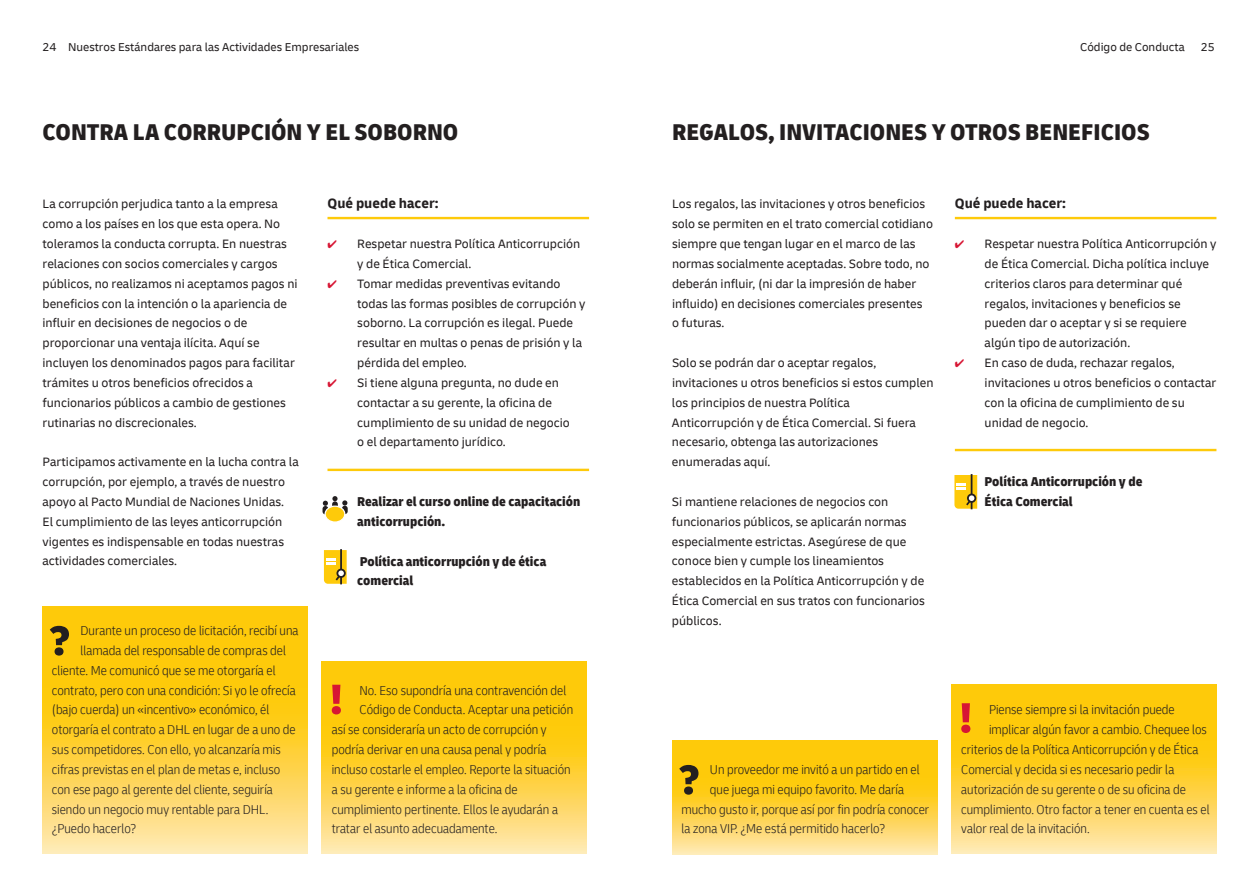
<style>
.page{position:relative;width:1259px;height:893px;background:#fff}
.page>*{position:absolute;margin:0;border:0;box-sizing:border-box;transform-origin:0 0}
.t1{font:900 condensed 24px "Delivery";color:#231f20}
.t2{font:700 14.25px "Delivery";color:#231f20}
.t3{font:300 condensed 13.5px "Delivery";color:#231f20}
.t4{font:900 condensed 13.5px/19.8px "Delivery";color:#231f20}
.t5{font:12.75px/19.8px "Delivery";color:#231f20}
.t6{font:12px "Delivery";color:#231f20}
.s1{color:#d71634}
</style>
<div class="page">
<hr style="left:327px;top:217px;width:262px;height:2px;background:#feca0a">
<hr style="left:327px;top:469px;width:262px;height:2px;background:#feca0a">
<svg style="left:43px;top:606px;width:265px;height:248px;background:#fed13b"></svg>
<svg style="left:321px;top:662px;width:266px;height:192px;background:#fed13a"></svg>
<svg style="left:50px;top:626px;width:19px;height:30px"></svg>
<svg style="left:332px;top:685px;width:9px;height:29px"></svg>
<svg style="left:672px;top:740px;width:265px;height:114px;background:#fed13a"></svg>
<svg style="left:951px;top:685px;width:265px;height:168px;background:#fed13a"></svg>
<svg style="left:679px;top:765px;width:19px;height:30px"></svg>
<svg style="left:961px;top:703px;width:9px;height:30px"></svg>
<hr style="left:955px;top:217px;width:261px;height:2px;background:#feca0a">
<hr style="left:955px;top:449px;width:261px;height:2px;background:#feca0a">
<hr style="left:970px;top:474px;width:2px;height:35px;background:#231f20">
<svg style="left:954px;top:475px;width:23px;height:34px"></svg>
<hr style="left:340px;top:549px;width:2px;height:35px;background:#231f20">
<svg style="left:324px;top:550px;width:23px;height:34px"></svg>
<div style="left:322px;top:506px;width:6px;height:8px;background:#231f20;border-radius:3px"></div>
<svg style="left:323px;top:496px;width:24px;height:10px"></svg>
<div style="left:342px;top:506px;width:6px;height:8px;background:#231f20;border-radius:3px"></div>
<svg style="left:325px;top:506px;width:20px;height:16px"></svg>
<div style="left:324px;top:505px;width:21px;height:18px;border:1px solid #fff;border-radius:50%"></div>
<p class="t6" style="left:43px;top:40px;width:318px">24 Nuestros Estándares para las Actividades Empresariales</p>
<p class="t6" style="left:1080px;top:40px;width:106px">Código de Conducta</p>
<p class="t6" style="left:1200px;top:40px;width:16px">25</p>
<h1 class="t1" style="left:43px;top:117px;width:417px">CONTRA LA CORRUPCIÓN Y EL SOBORNO</h1>
<p class="t5" style="left:43px;top:194px;width:257px">La corrupción perjudica tanto a la empresa como a los países en los que esta opera. No toleramos la conducta corrupta. En nuestras relaciones con socios comerciales y cargos públicos, no realizamos ni aceptamos pagos ni beneficios con la intención o la apariencia de influir en decisiones de negocios o de proporcionar una ventaja ilícita. Aquí se incluyen los denominados pagos para facilitar trámites u otros beneficios ofrecidos a funcionarios públicos a cambio de gestiones rutinarias no discrecionales.</p>
<p class="t5" style="left:43px;top:452px;width:258px">Participamos activamente en la lucha contra la corrupción, por ejemplo, a través de nuestro apoyo al Pacto Mundial de Naciones Unidas.<br>El cumplimiento de las leyes anticorrupción vigentes es indispensable en todas nuestras actividades comerciales.</p>
<p class="t3" style="left:80px;top:623px;width:219px">Durante un proceso de licitación, recibí una</p>
<p class="t3" style="left:80px;top:642px;width:207px">llamada del responsable de compras del</p>
<p class="t3" style="left:52px;top:662px;width:225px">cliente. Me comunicó que se me otorgaría el</p>
<p class="t3" style="left:52px;top:682px;width:245px">contrato, pero con una condición: Si yo le ofrecía</p>
<p class="t3" style="left:52px;top:702px;width:219px">(bajo cuerda) un «incentivo» económico, él</p>
<p class="t3" style="left:52px;top:722px;width:245px">otorgaría el contrato a DHL en lugar de a uno de</p>
<p class="t3" style="left:52px;top:742px;width:230px">sus competidores. Con ello, yo alcanzaría mis</p>
<p class="t3" style="left:52px;top:761px;width:230px">cifras previstas en el plan de metas e, incluso</p>
<p class="t3" style="left:52px;top:781px;width:223px">con ese pago al gerente del cliente, seguiría</p>
<p class="t3" style="left:52px;top:801px;width:218px">siendo un negocio muy rentable para DHL.</p>
<p class="t3" style="left:52px;top:821px;width:86px">¿Puedo hacerlo?</p>
<p class="t2" style="left:327px;top:195px;width:113px">Qué puede hacer:</p>
<p class="t5" style="left:357px;top:234px;width:224px;text-indent:-30px"><span class="s1">✔</span> Respetar nuestra Política Anticorrupción y de Ética Comercial.</p>
<p class="t5" style="left:357px;top:274px;width:230px;text-indent:-30px"><span class="s1">✔</span> Tomar medidas preventivas evitando todas las formas posibles de corrupción y soborno. La corrupción es ilegal. Puede resultar en multas o penas de prisión y la pérdida del empleo.</p>
<p class="t5" style="left:357px;top:373px;width:214px;text-indent:-30px"><span class="s1">✔</span> Si tiene alguna pregunta, no dude en contactar a su gerente, la oficina de cumplimiento de su unidad de negocio o el departamento jurídico.</p>
<p class="t4" style="left:357px;top:492px;width:225px">Realizar el curso online de capacitación anticorrupción.</p>
<p class="t4" style="left:357px;top:551px;width:191px">Política anticorrupción y de ética comercial</p>
<p class="t3" style="left:359px;top:682px;width:208px">No. Eso supondría una contravención del</p>
<p class="t3" style="left:359px;top:702px;width:215px">Código de Conducta. Aceptar una petición</p>
<p class="t3" style="left:332px;top:722px;width:216px">así se consideraría un acto de corrupción y</p>
<p class="t3" style="left:332px;top:742px;width:216px">podría derivar en una causa penal y podría</p>
<p class="t3" style="left:332px;top:761px;width:240px">incluso costarle el empleo. Reporte la situación</p>
<p class="t3" style="left:332px;top:781px;width:187px">a su gerente e informe a la oficina de</p>
<p class="t3" style="left:332px;top:801px;width:228px">cumplimiento pertinente. Ellos le ayudarán a</p>
<p class="t3" style="left:332px;top:821px;width:167px">tratar el asunto adecuadamente.</p>
<h1 class="t1" style="left:672px;top:117px;width:479px">REGALOS, INVITACIONES Y OTROS BENEFICIOS</h1>
<p class="t5" style="left:672px;top:194px;width:262px">Los regalos, las invitaciones y otros beneficios solo se permiten en el trato comercial cotidiano siempre que tengan lugar en el marco de las normas socialmente aceptadas. Sobre todo, no deberán influir, (ni dar la impresión de haber influido) en decisiones comerciales presentes<br>o futuras.</p>
<p class="t5" style="left:672px;top:353px;width:263px">Solo se podrán dar o aceptar regalos, invitaciones u otros beneficios si estos cumplen los principios de nuestra Política Anticorrupción y de Ética Comercial. Si fuera necesario, obtenga las autorizaciones enumeradas aquí.</p>
<p class="t5" style="left:672px;top:492px;width:254px">Si mantiene relaciones de negocios con funcionarios públicos, se aplicarán normas especialmente estrictas. Asegúrese de que conoce bien y cumple los lineamientos establecidos en la Política Anticorrupción y de Ética Comercial en sus tratos con funcionarios públicos.</p>
<p class="t2" style="left:955px;top:195px;width:113px">Qué puede hacer:</p>
<p class="t5" style="left:984px;top:234px;width:233px;text-indent:-30px"><span class="s1">✔</span> Respetar nuestra Política Anticorrupción y de Ética Comercial. Dicha política incluye criterios claros para determinar qué regalos, invitaciones y beneficios se pueden dar o aceptar y si se requiere algún tipo de autorización.</p>
<p class="t5" style="left:984px;top:353px;width:233px;text-indent:-30px"><span class="s1">✔</span> En caso de duda, rechazar regalos, invitaciones u otros beneficios o contactar con la oficina de cumplimiento de su unidad de negocio.</p>
<p class="t4" style="left:984px;top:472px;width:159px">Política Anticorrupción y de<br>Ética Comercial</p>
<p class="t3" style="left:710px;top:761px;width:211px">Un proveedor me invitó a un partido en el</p>
<p class="t3" style="left:710px;top:781px;width:196px">que juega mi equipo favorito. Me daría</p>
<p class="t3" style="left:681px;top:801px;width:249px">mucho gusto ir, porque así por fin podría conocer</p>
<p class="t3" style="left:681px;top:821px;width:205px">la zona VIP. ¿Me está permitido hacerlo?</p>
<p class="t3" style="left:989px;top:702px;width:187px">Piense siempre si la invitación puede</p>
<p class="t3" style="left:989px;top:722px;width:219px">implicar algún favor a cambio. Chequee los</p>
<p class="t3" style="left:961px;top:742px;width:239px">criterios de la Política Anticorrupción y de Ética</p>
<p class="t3" style="left:961px;top:761px;width:215px">Comercial y decida si es necesario pedir la</p>
<p class="t3" style="left:961px;top:781px;width:226px">autorización de su gerente o de su oficina de</p>
<p class="t3" style="left:961px;top:801px;width:250px">cumplimiento. Otro factor a tener en cuenta es el</p>
<p class="t3" style="left:961px;top:821px;width:130px">valor real de la invitación.</p>
</div>
